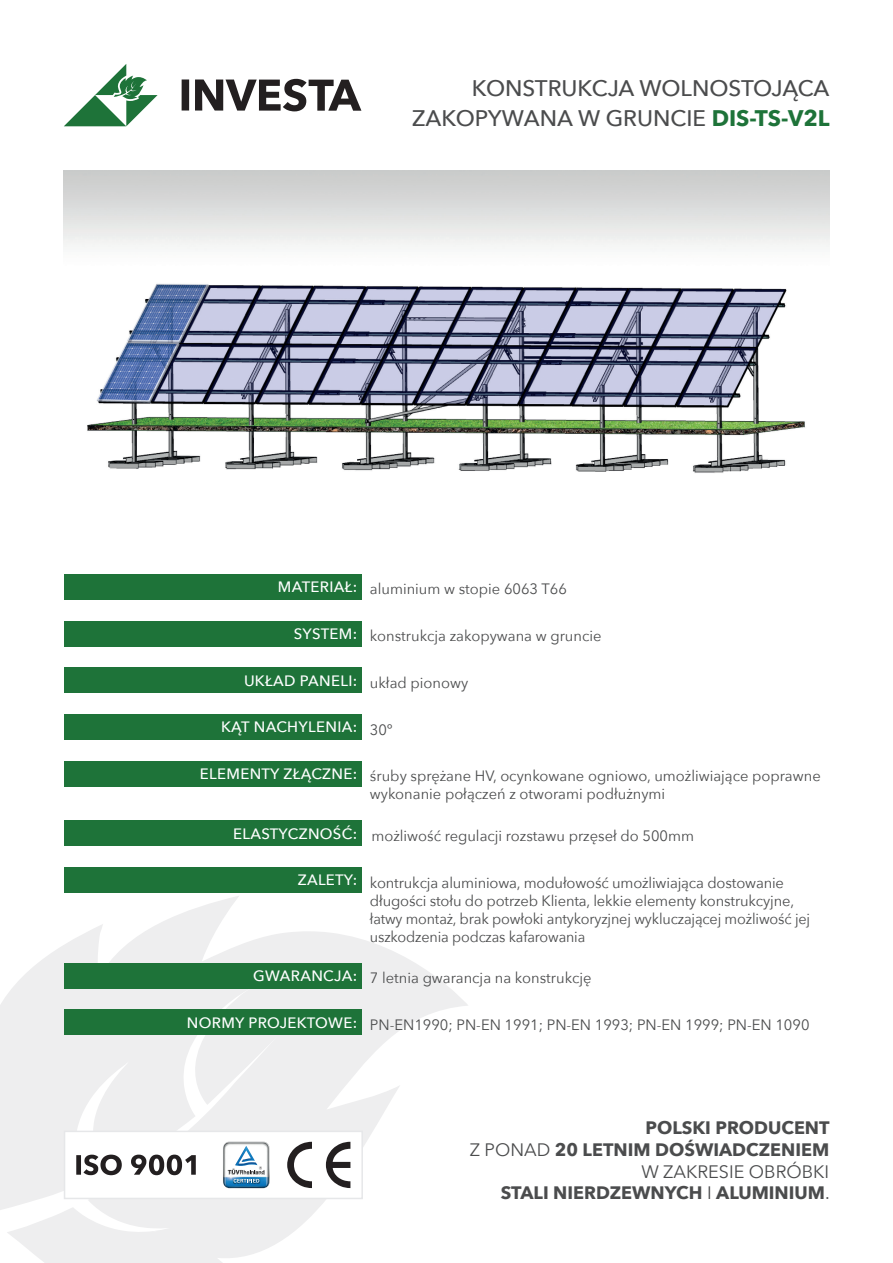
<style>
.page{position:relative;width:893px;height:1263px;background:#fff}
.page>*{position:absolute;margin:0;border:0;box-sizing:border-box;transform-origin:0 0}
.t1{font:500 22.5px/30px "Avenir Next";color:#4b4c4d;text-align:right}
.t2{font:700 18px/21.6px "Avenir Next";color:#4b4c4d;text-align:right}
.t3{font:15px/18px "Avenir Next";color:#4b4c4d}
.t4{font:500 15px "Avenir Next";letter-spacing:.02em;color:#fff}
.s1{font-weight:700;color:#1e7339}
.s2{font-weight:500;color:#fff}
.s3{font-weight:400;color:#4b4c4d}
.s4{font-weight:400}
</style>
<div class="page">
<img style="left:64px;top:170px;width:765px;height:303px">
<svg style="left:0;top:896px;width:468px;height:367px;fill:#eeeeef"></svg>
<div style="left:182px;top:79px;width:7px;height:32px;background:#231f20"></div>
<svg style="left:195px;top:79px;width:166px;height:32px"></svg>
<svg style="left:64px;top:64px;width:94px;height:62px"></svg>
<div style="left:64px;top:574px;width:297px;height:26px;background:#1e7339"></div>
<div style="left:64px;top:621px;width:297px;height:25px;background:#1e7339"></div>
<div style="left:64px;top:714px;width:297px;height:26px;background:#1e7339"></div>
<div style="left:64px;top:761px;width:297px;height:26px;background:#1e7339"></div>
<div style="left:64px;top:821px;width:297px;height:25px;background:#1e7339"></div>
<div style="left:64px;top:867px;width:297px;height:26px;background:#1e7339"></div>
<div style="left:64px;top:963px;width:297px;height:25px;background:#1e7339"></div>
<div style="left:64px;top:1009px;width:297px;height:26px;background:#1e7339"></div>
<div style="left:64px;top:668px;width:297px;height:25px;background:#1e7339"></div>
<div style="left:64px;top:1131px;width:299px;height:68px;background:#fff;border:2px solid #e6e7e9"></div>
<svg style="left:76px;top:1154px;width:120px;height:21px"></svg>
<svg style="left:287px;top:1142px;width:25px;height:46px"></svg>
<svg style="left:326px;top:1142px;width:24px;height:46px"></svg>
<svg style="left:223px;top:1141px;width:47px;height:47px"></svg>
<h1 class="t1" style="left:412px;top:73px;width:419px">KONSTRUKCJA WOLNOSTOJĄCA<br>ZAKOPYWANA W GRUNCIE <span class="s1">DIS-TS-V2L</span></h1>
<p class="t3" style="left:278px;top:579px;width:291px"><span class="s2">MATERIAŁ:</span> aluminium w stopie 6063 T66</p>
<p class="t3" style="left:294px;top:626px;width:309px"><span class="s2">SYSTEM:</span> konstrukcja zakopywana w gruncie</p>
<p class="t4" style="left:244px;top:668px;width:226px">UKŁAD PANELI: <span class="s3">układ pionowy</span></p>
<p class="t4" style="left:221px;top:714px;width:173px">KĄT NACHYLENIA: <span class="s3">30º</span></p>
<p class="t3" style="left:370px;top:766px;width:452px;text-indent:-170px"><span class="s2">ELEMENTY ZŁĄCZNE:</span> śruby sprężane HV, ocynkowane ogniowo, umożliwiające poprawne wykonanie połączeń z otworami podłużnymi</p>
<p class="t3" style="left:233px;top:826px;width:462px"><span class="s2">ELASTYCZNOŚĆ:</span> możliwość regulacji rozstawu przęseł do 500mm</p>
<p class="t3" style="left:370px;top:873px;width:442px;text-indent:-72px"><span class="s2">ZALETY:</span> kontrukcja aluminiowa, modułowość umożliwiająca dostowanie długości stołu do potrzeb Klienta, lekkie elementy konstrukcyjne, łatwy montaż, brak powłoki antykoryzjnej wykluczającej możliwość jej uszkodzenia podczas kafarowania</p>
<p class="t3" style="left:253px;top:968px;width:340px"><span class="s2">GWARANCJA:</span> 7 letnia gwarancja na konstrukcję</p>
<p class="t3" style="left:187px;top:1015px;width:624px"><span class="s2">NORMY PROJEKTOWE:</span> PN-EN1990; PN-EN 1991; PN-EN 1993; PN-EN 1999; PN-EN 1090</p>
<p class="t2" style="left:470px;top:1117px;width:361px">POLSKI PRODUCENT<br><span class="s4">Z PONAD</span> 20 LETNIM DOŚWIADCZENIEM<br><span class="s4">W ZAKRESIE OBRÓBKI<br></span>STALI NIERDZEWNYCH <span class="s4">I</span> ALUMINIUM<span class="s4">.</span></p>
</div>
